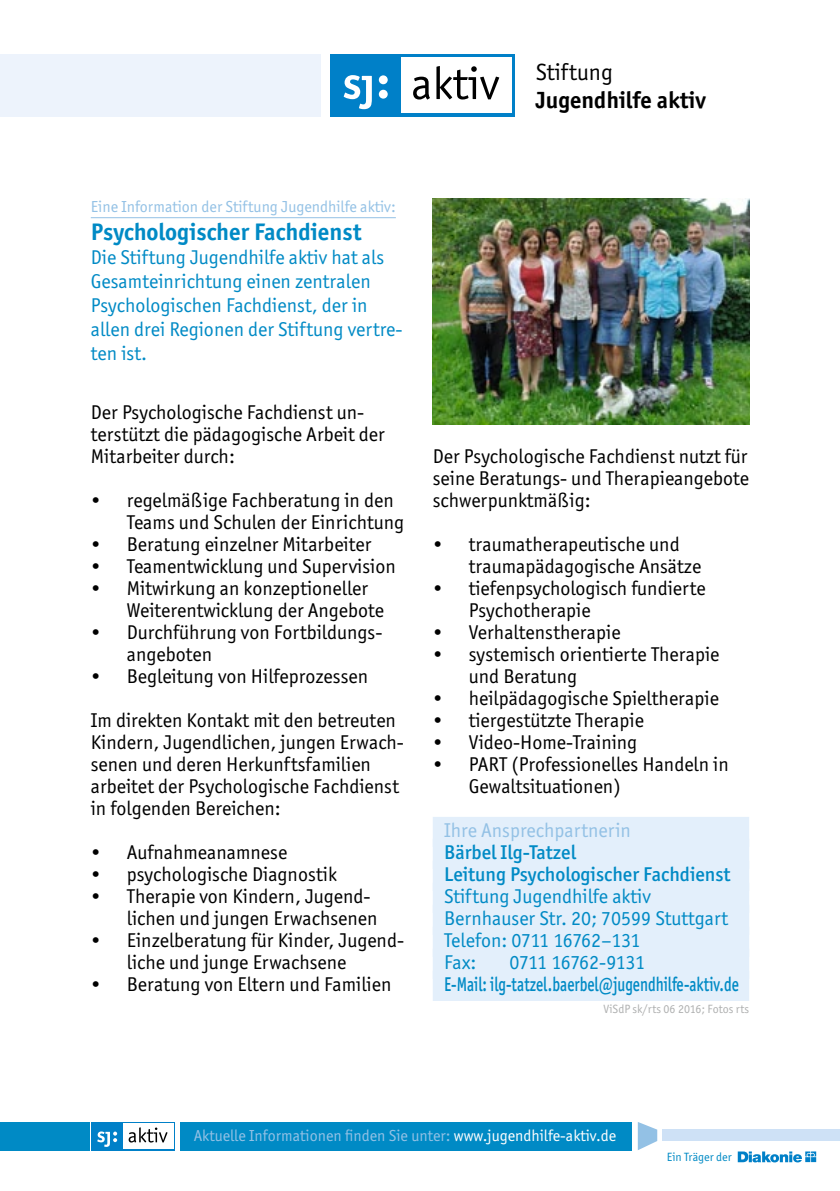
<style>
.page{position:relative;width:840px;height:1191px;background:#fff}
.page>*{position:absolute;margin:0;border:0;box-sizing:border-box;transform-origin:0 0}
.t1{font:700 24px "Officina Sans ITC Std";color:#008ac5}
.t2{font:700 23.6px "Officina Sans ITC Std";color:#000}
.t3{font:23.6px "Officina Sans ITC Std";color:#000}
.t4{font:20px/22px "Officina Sans ITC Std";color:#000}
.t5{font:20px/24px "Officina Sans ITC Std";color:#008ac5}
.t6{font:500 20px/22px "Officina Sans ITC Std";color:#008ac5}
.t7{font:500 20px "Officina Sans ITC Std";color:#008ac5;scale:.76 1}
.t8{font:20px "Officina Sans ITC Std";color:#93c1e5}
.t9{font:20px "Officina Sans ITC Std";letter-spacing:-.025em;color:#008ac5}
.t10{font:16px "Officina Sans ITC Std";color:#93c1e5}
.t11{font:12px "Officina Sans ITC Std";color:#afb0b0}
.t12{font:12px "Officina Sans ITC Std";color:#008ac5}
.s1{color:#fff}
</style>
<div class="page">
<div style="left:0;top:54px;width:320px;height:62px;background:#edf3fc"></div>
<div style="left:330px;top:54px;width:185px;height:62px;background:#0080c8"></div>
<div style="left:400px;top:58px;width:111px;height:55px;background:#fff"></div>
<div style="left:378px;top:90px;width:9px;height:9px;background:#fff;border-radius:50%"></div>
<div style="left:378px;top:75px;width:9px;height:9px;background:#fff;border-radius:50%"></div>
<svg style="left:343px;top:75px;width:28px;height:34px"></svg>
<svg style="left:413px;top:77px;width:16px;height:22px"></svg>
<svg style="left:436px;top:66px;width:63px;height:33px"></svg>
<div style="left:91px;top:1121px;width:84px;height:29px;background:#0080c8"></div>
<div style="left:123px;top:1123px;width:50px;height:25px;background:#fff"></div>
<svg style="left:97px;top:1131px;width:20px;height:15px"></svg>
<svg style="left:128px;top:1127px;width:39px;height:15px"></svg>
<div style="left:0;top:1121px;width:89px;height:29px;background:#008ac5"></div>
<div style="left:180px;top:1121px;width:451px;height:29px;background:#008ac5"></div>
<div style="left:662px;top:1129px;width:177px;height:12px;background:#cee1f6"></div>
<svg style="left:637px;top:1122px;width:20px;height:28px"></svg>
<svg style="left:737px;top:1151px;width:78px;height:11px"></svg>
<hr style="left:91px;top:217px;width:304px;height:1px;background:#93c1e5">
<div style="left:432px;top:817px;width:316px;height:30px;background:#e3effb"></div>
<div style="left:432px;top:839px;width:316px;height:30px;background:#e3effb"></div>
<div style="left:432px;top:861px;width:316px;height:30px;background:#e3effb"></div>
<div style="left:432px;top:883px;width:316px;height:30px;background:#e3effb"></div>
<div style="left:432px;top:905px;width:316px;height:30px;background:#e3effb"></div>
<div style="left:432px;top:927px;width:316px;height:30px;background:#e3effb"></div>
<div style="left:432px;top:949px;width:316px;height:30px;background:#e3effb"></div>
<div style="left:432px;top:971px;width:316px;height:30px;background:#e3effb"></div>
<img style="left:432px;top:198px;width:316px;height:226px">
<p class="t3" style="left:535px;top:58px;width:78px">Stiftung</p>
<p class="t2" style="left:535px;top:85px;width:171px">Jugendhilfe aktiv</p>
<p class="t10" style="left:91px;top:197px;width:306px">Eine Information der Stiftung Jugendhilfe aktiv:</p>
<p class="t1" style="left:91px;top:217px;width:272px">Psychologischer Fachdienst</p>
<p class="t5" style="left:91px;top:245px;width:313px">Die Stiftung Jugendhilfe aktiv hat als<br>Gesamteinrichtung einen zentralen<br>Psychologischen Fachdienst, der in allen drei Regionen der Stiftung vertre&shy;ten ist.</p>
<p class="t4" style="left:91px;top:401px;width:295px">Der Psychologische Fachdienst un&shy;terstützt die pädagogische Arbeit der<br>Mitarbeiter durch:</p>
<p class="t4" style="left:127px;top:489px;width:279px;text-indent:-36px">• regelmäßige Fachberatung in den<br>Teams und Schulen der Einrichtung</p>
<p class="t4" style="left:91px;top:533px;width:282px">• Beratung einzelner Mitarbeiter</p>
<p class="t4" style="left:91px;top:555px;width:306px">• Teamentwicklung und Supervision</p>
<p class="t4" style="left:127px;top:577px;width:259px;text-indent:-36px">• Mitwirkung an konzeptioneller<br>Weiterentwicklung der Angebote</p>
<p class="t4" style="left:127px;top:621px;width:257px;text-indent:-36px">• Durchführung von Fortbildungs&shy;angeboten</p>
<p class="t4" style="left:91px;top:665px;width:279px">• Begleitung von Hilfeprozessen</p>
<p class="t4" style="left:91px;top:709px;width:314px">Im direkten Kontakt mit den betreuten Kindern, Jugendlichen, jungen Erwach&shy;senen und deren Herkunftsfamilien arbeitet der Psychologische Fachdienst in folgenden Bereichen:</p>
<p class="t4" style="left:91px;top:841px;width:198px">• Aufnahmeanamnese</p>
<p class="t4" style="left:91px;top:863px;width:247px">• psychologische Diagnostik</p>
<p class="t4" style="left:127px;top:885px;width:252px;text-indent:-36px">• Therapie von Kindern, Jugend&shy;lichen und jungen Erwachsenen</p>
<p class="t4" style="left:127px;top:929px;width:278px;text-indent:-36px">• Einzelberatung für Kinder, Jugend&shy;liche und junge Erwachsene</p>
<p class="t4" style="left:91px;top:973px;width:302px">• Beratung von Eltern und Familien</p>
<p class="t4" style="left:432px;top:445px;width:318px;text-align:justify">Der Psychologische Fachdienst nutzt für seine Beratungs- und Therapieangebote schwerpunktmäßig:</p>
<p class="t4" style="left:468px;top:533px;width:234px;text-indent:-36px">• traumatherapeutische und traumapädagogische Ansätze</p>
<p class="t4" style="left:468px;top:577px;width:238px;text-indent:-36px">• tiefenpsychologisch fundierte<br>Psychotherapie</p>
<p class="t4" style="left:432px;top:621px;width:189px">• Verhaltenstherapie</p>
<p class="t4" style="left:468px;top:643px;width:252px;text-indent:-36px">• systemisch orientierte Therapie und Beratung</p>
<p class="t4" style="left:432px;top:687px;width:287px">• heilpädagogische Spieltherapie</p>
<p class="t4" style="left:432px;top:709px;width:213px">• tiergestützte Therapie</p>
<p class="t4" style="left:432px;top:731px;width:206px">• Video-Home-Training</p>
<p class="t4" style="left:468px;top:753px;width:261px;text-indent:-36px">• PART (Professionelles Handeln in<br>Gewaltsituationen)</p>
<p class="t8" style="left:444px;top:818px;width:188px">Ihre Ansprechpartnerin</p>
<p class="t6" style="left:444px;top:841px;width:288px">Bärbel Ilg-Tatzel<br>Leitung Psychologischer Fachdienst</p>
<p class="t5" style="left:444px;top:885px;width:285px;line-height:22px">Stiftung Jugendhilfe aktiv<br>Bernhauser Str. 20; 70599 Stuttgart<br>Telefon: 0711 16762–131<br>Fax:</p>
<p class="t9" style="left:509px;top:950px;width:137px">0711 16762-9131</p>
<p class="t7" style="left:444px;top:972px;width:389px">E-Mail: ilg-tatzel.baerbel@jugendhilfe-aktiv.de</p>
<p class="t11" style="left:603px;top:1001px;width:147px">ViSdP sk/rts 06 2016; Fotos rts</p>
<p class="t10" style="left:193px;top:1126px;width:424px">Aktuelle Informationen finden Sie unter: <span class="s1">www.jugendhilfe-aktiv.de</span></p>
<p class="t12" style="left:666px;top:1150px;width:66px">Ein Träger der</p>
</div>
